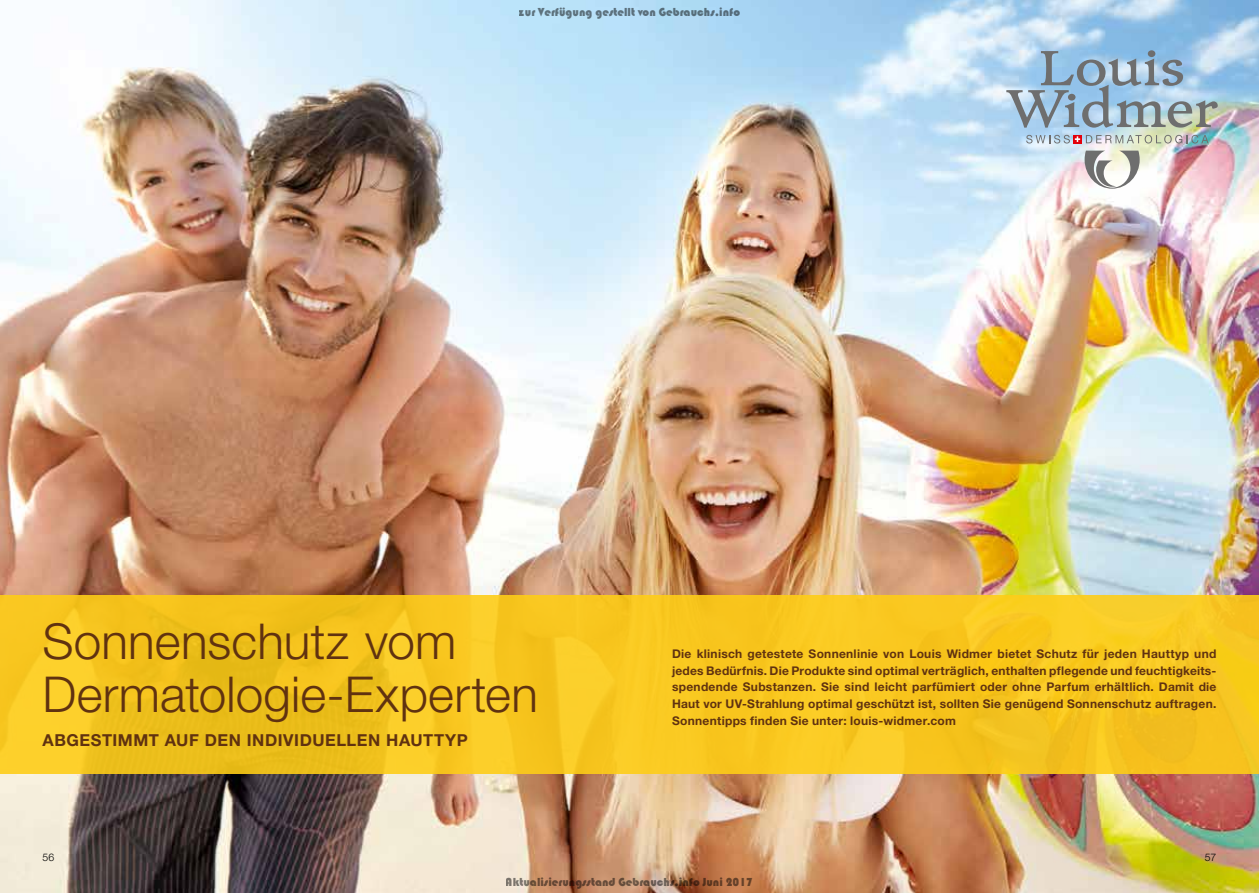
<style>
.page{position:relative;width:1259px;height:893px;background:#fff}
.page>*{position:absolute;margin:0;border:0;box-sizing:border-box;transform-origin:0 0}
.t1{font:300 49.5px/52.5px "Helvetica Neue";letter-spacing:.005em;color:#603210}
.t2{font:700 16.5px "Helvetica Neue";letter-spacing:.035em;color:#603210}
.t3{font:700 12px/16.8px "Helvetica Neue";letter-spacing:.025em;color:#603210;text-align:justify}
.t4{font:12px "Bauhaus 93";color:rgb(0 0 0/.5)}
.t5{font:300 10.5px "Helvetica Neue";color:#000}
</style>
<div class="page">
<img style="left:0;top:0;width:1259px;height:893px">
<div style="left:0;top:595px;width:1259px;height:179px;background:linear-gradient(to right,#f3c41f,#f9c820)"></div>
<svg style="left:1084px;top:151px;width:55px;height:38px"></svg>
<svg style="left:1026px;top:135px;width:54px;height:9px"></svg>
<svg style="left:1086px;top:135px;width:122px;height:9px"></svg>
<svg style="left:1006px;top:50px;width:211px;height:78px;background:#9bb7cb"></svg>
<p class="t4" style="left:519px;top:6px;width:223px">zur Verfügung gestellt von Gebrauchs.info</p>
<h1 class="t1" style="left:43px;top:614px;width:497px">Sonnenschutz vom<br>Dermatologie-Experten</h1>
<h2 class="t2" style="left:43px;top:729px;width:427px">ABGESTIMMT AUF DEN INDIVIDUELLEN HAUTTYP</h2>
<p class="t3" style="left:672px;top:645px;width:546px">Die klinisch getestete Sonnenlinie von Louis Widmer bietet Schutz für jeden Hauttyp und jedes Bedürfnis. Die Produkte sind optimal verträglich, enthalten pflegende und feuchtigkeits&shy;spendende Substanzen. Sie sind leicht parfümiert oder ohne Parfum erhältlich. Damit die Haut vor UV-Strahlung optimal geschützt ist, sollten Sie genügend Sonnenschutz auftragen.<br>Sonnentipps finden Sie unter: louis-widmer.com</p>
<p class="t5" style="left:43px;top:851px;width:13px">56</p>
<p class="t5" style="left:1204px;top:851px;width:13px">57</p>
<p class="t4" style="left:506px;top:875px;width:249px">Aktualisierungsstand Gebrauchs.info Juni 2017</p>
</div>
